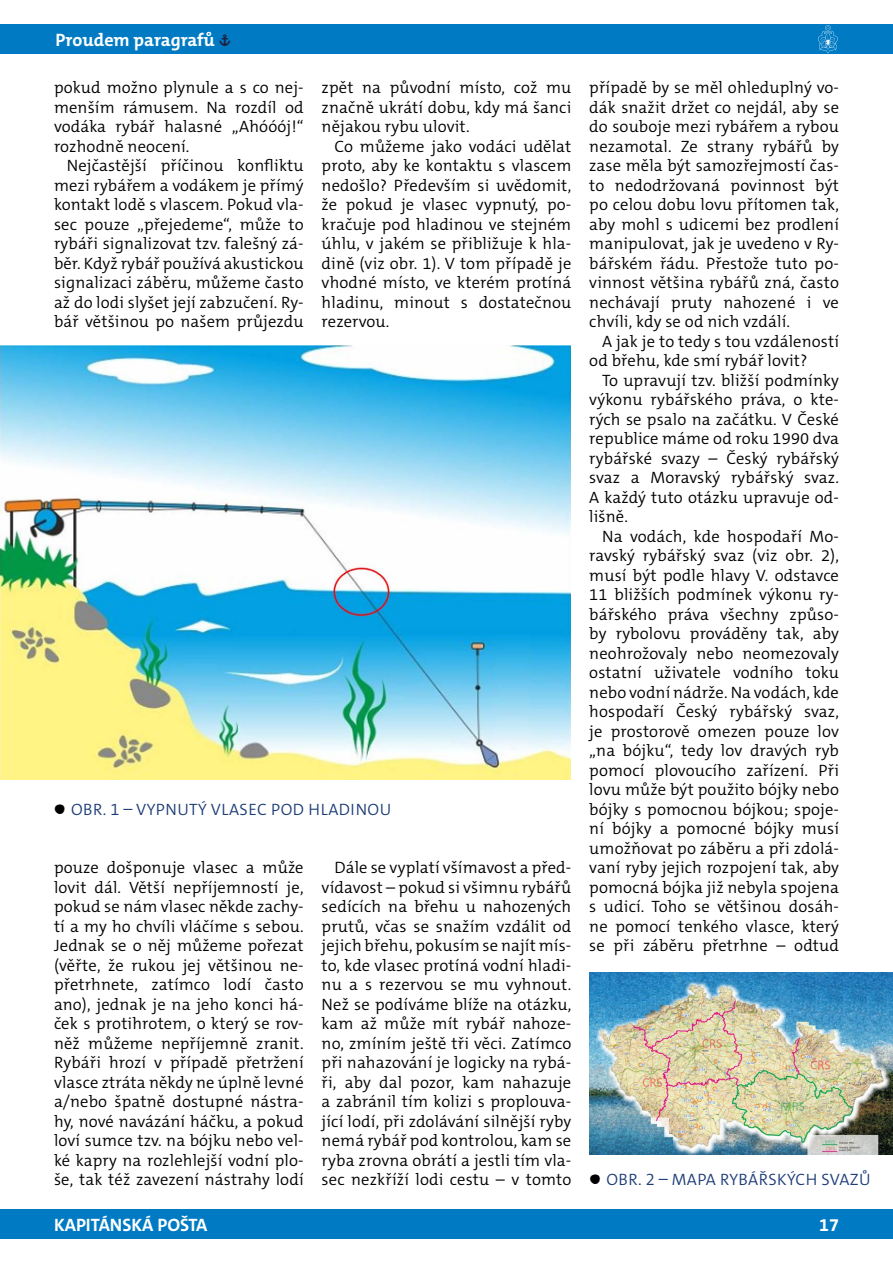
<style>
.page{position:relative;width:893px;height:1263px;background:#fff}
.page>*{position:absolute;margin:0;border:0;box-sizing:border-box;transform-origin:0 0}
.t1{font:700 18px "The Mix C5";color:#fff}
.t2{font:300 16.5px/19.5px "The Mix C5";letter-spacing:.01em;color:#000;text-align:justify}
.t3{font:300 16.5px "The Mix C5";letter-spacing:.03em;color:#1e3d78}
.s1{font-family:"SKAUT";font-size:16.5px;color:#1d2343}
.s2{font-family:"SKAUT";font-weight:700;color:#000}
</style>
<div class="page">
<div style="left:0;top:1209px;width:893px;height:30px;background:#007bc3"></div>
<div style="left:0;top:24px;width:893px;height:30px;background:#007bc3"></div>
<svg style="left:818px;top:25px;width:20px;height:28px"></svg>
<img style="left:0;top:345px;width:570px;height:434px">
<img style="left:589px;top:972px;width:304px;height:182px">
<p class="t1" style="left:55px;top:28px;width:177px">Proudem paragrafů <span class="s1">»</span></p>
<p class="t2" style="left:54px;top:78px;width:251px">pokud možno plynule a s co nej&shy;menším rámusem. Na rozdíl od vodáka rybář halasné „Ahóóój!“ rozhodně neocení.</p>
<p class="t2" style="left:54px;top:156px;width:251px;text-indent:13px">Nejčastější příčinou konfliktu mezi rybářem a vodákem je přímý kontakt lodě s vlascem. Pokud vla&shy;sec pouze „přejedeme“, může to rybáři signalizovat tzv. falešný zá&shy;běr. Když rybář používá akustickou signalizaci záběru, můžeme často až do lodi slyšet její zabzučení. Ry&shy;bář většinou po našem průjezdu</p>
<p class="t2" style="left:322px;top:78px;width:251px">zpět na původní místo, což mu značně ukrátí dobu, kdy má šanci nějakou rybu ulovit.</p>
<p class="t2" style="left:322px;top:136px;width:251px;text-indent:13px">Co můžeme jako vodáci udělat proto, aby ke kontaktu s vlascem nedošlo? Především si uvědomit, že pokud je vlasec vypnutý, po&shy;kračuje pod hladinou ve stejném úhlu, v jakém se přibližuje k hla&shy;dině (viz obr. 1). V tom případě je vhodné místo, ve kterém protíná hladinu, minout s dostatečnou rezervou.</p>
<p class="t3" style="left:54px;top:798px;width:339px"><span class="s2">¶</span> OBR. 1 – VYPNUTÝ VLASEC POD HLADINOU</p>
<p class="t2" style="left:54px;top:858px;width:251px">pouze došponuje vlasec a může lovit dál. Větší nepříjemností je, pokud se nám vlasec někde zachy&shy;tí a my ho chvíli vláčíme s sebou.<br>Jednak se o něj můžeme pořezat (věřte, že rukou jej většinou ne&shy;přetrhnete, zatímco lodí často ano), jednak je na jeho konci há&shy;ček s protihrotem, o který se rov&shy;něž můžeme nepříjemně zranit.<br>Rybáři hrozí v případě přetržení vlasce ztráta někdy ne úplně levné a/nebo špatně dostupné nástra&shy;hy, nové navázání háčku, a pokud loví sumce tzv. na bójku nebo vel&shy;ké kapry na rozlehlejší vodní plo&shy;še, tak též zavezení nástrahy lodí</p>
<p class="t2" style="left:322px;top:858px;width:251px;text-indent:13px">Dále se vyplatí všímavost a před&shy;vídavost – pokud si všimnu rybářů sedících na břehu u nahozených prutů, včas se snažím vzdálit od jejich břehu, pokusím se najít mís&shy;to, kde vlasec protíná vodní hladi&shy;nu a s rezervou se mu vyhnout.<br>Než se podíváme blíže na otázku, kam až může mít rybář nahoze&shy;no, zmíním ještě tři věci. Zatímco při nahazování je logicky na rybá&shy;ři, aby dal pozor, kam nahazuje a zabránil tím kolizi s proplouva&shy;jící lodí, při zdolávání silnější ryby nemá rybář pod kontrolou, kam se ryba zrovna obrátí a jestli tím vla&shy;sec nezkříží lodi cestu – v tomto</p>
<p class="t2" style="left:589px;top:78px;width:251px">případě by se měl ohleduplný vo&shy;dák snažit držet co nejdál, aby se do souboje mezi rybářem a rybou nezamotal. Ze strany rybářů by zase měla být samozřejmostí čas&shy;to nedodržovaná povinnost být po celou dobu lovu přítomen tak, aby mohl s udicemi bez prodlení manipulovat, jak je uvedeno v Ry&shy;bářském řádu. Přestože tuto po&shy;vinnost většina rybářů zná, často nechávají pruty nahozené i ve chvíli, kdy se od nich vzdálí.</p>
<p class="t2" style="left:589px;top:332px;width:251px;text-indent:13px">A jak je to tedy s tou vzdáleností od břehu, kde smí rybář lovit?</p>
<p class="t2" style="left:589px;top:371px;width:251px;text-indent:13px">To upravují tzv. bližší podmínky výkonu rybářského práva, o kte&shy;rých se psalo na začátku. V České republice máme od roku 1990 dva rybářské svazy – Český rybářský svaz a Moravský rybářský svaz.<br>A každý tuto otázku upravuje od&shy;lišně.</p>
<p class="t2" style="left:589px;top:527px;width:251px;text-indent:13px">Na vodách, kde hospodaří Mo&shy;ravský rybářský svaz (viz obr. 2), musí být podle hlavy V. odstavce 11 bližších podmínek výkonu ry&shy;bářského práva všechny způso&shy;by rybolovu prováděny tak, aby neohrožovaly nebo neomezovaly ostatní uživatele vodního toku nebo vodní nádrže. Na vodách, kde hospodaří Český rybářský svaz, je prostorově omezen pouze lov „na bójku“, tedy lov dravých ryb pomocí plovoucího zařízení. Při lovu může být použito bójky nebo bójky s pomocnou bójkou; spoje&shy;ní bójky a pomocné bójky musí umožňovat po záběru a při zdolá&shy;vaní ryby jejich rozpojení tak, aby pomocná bójka již nebyla spojena s udicí. Toho se většinou dosáh&shy;ne pomocí tenkého vlasce, který se při záběru přetrhne – odtud</p>
<p class="t3" style="left:589px;top:1169px;width:283px"><span class="s2">¶</span> OBR. 2 – MAPA RYBÁŘSKÝCH SVAZŮ</p>
<p class="t1" style="left:54px;top:1213px;width:155px">KAPITÁNSKÁ POŠTA</p>
<p class="t1" style="left:819px;top:1213px;width:21px">17</p>
</div>
